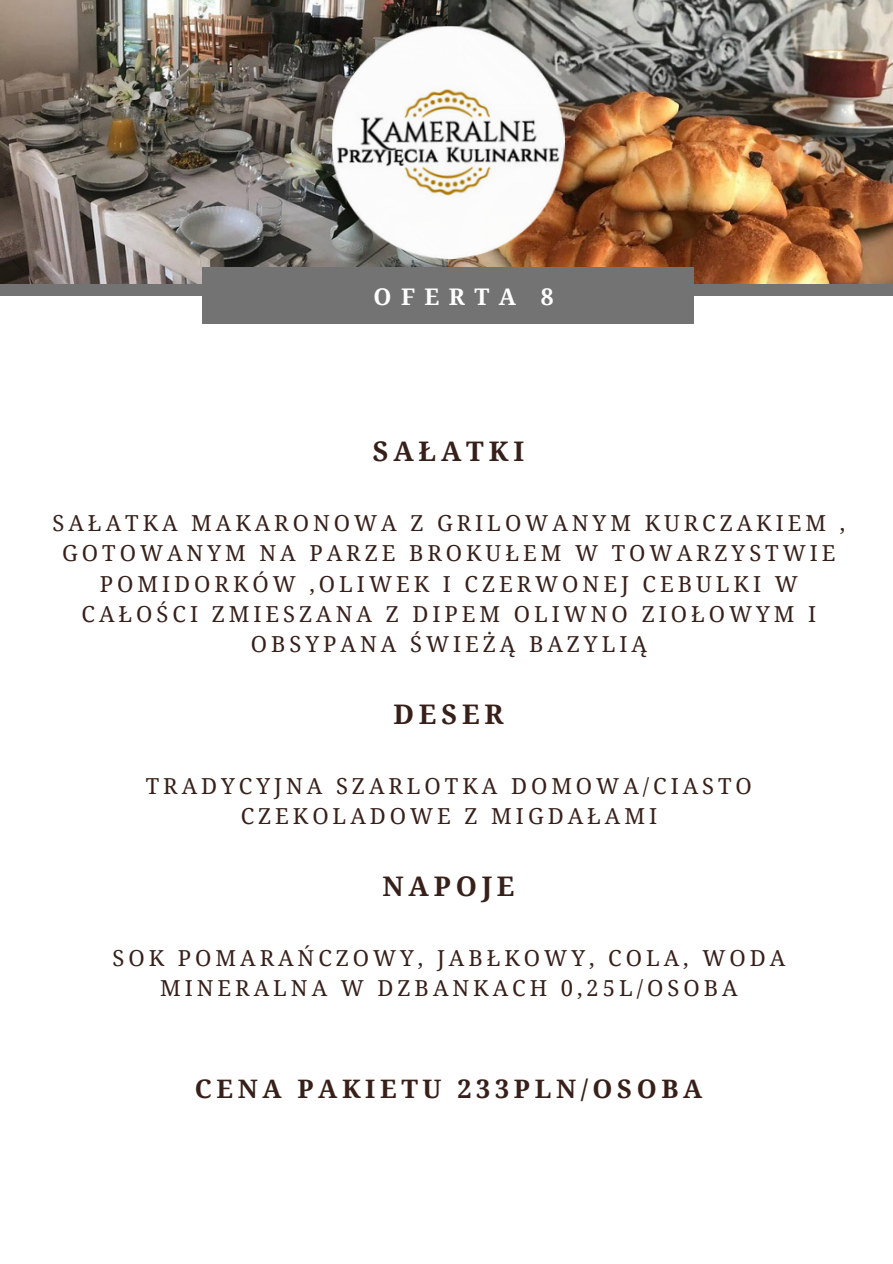
<style>
.page{position:relative;width:893px;height:1264px;background:#fff}
.page>*{position:absolute;margin:0;border:0;box-sizing:border-box;transform-origin:0 0}
.t1{font:700 27px "Noto Serif";letter-spacing:.18em;color:#372019}
.t2{font:700 25.5px "Noto Serif";letter-spacing:.18em;color:#372019}
.t3{font:700 22.95px "Noto Serif";letter-spacing:.41em;color:#fff}
.t4{font:22.05px/30.3px "Noto Serif";letter-spacing:.18em;color:#372019;text-align:center}
</style>
<div class="page">
<img style="left:0;top:0;width:448px;height:284px">
<img style="left:448px;top:0;width:444px;height:284px">
<div style="left:0;top:284px;width:892px;height:12px;background:#737373"></div>
<div style="left:202px;top:267px;width:492px;height:56px;background:#737373"></div>
<img style="left:329px;top:23px;width:238px;height:239px">
<p class="t3" style="left:373px;top:280px;width:181px">OFERTA 8</p>
<p class="t1" style="left:373px;top:432px;width:153px">SAŁATKI</p>
<p class="t4" style="left:52px;top:507px;width:794px">SAŁATKA MAKARONOWA Z GRILOWANYM KURCZAKIEM , GOTOWANYM NA PARZE BROKUŁEM W TOWARZYSTWIE POMIDORKÓW ,OLIWEK I CZERWONEJ CEBULKI W CAŁOŚCI ZMIESZANA Z DIPEM OLIWNO ZIOŁOWYM I OBSYPANA ŚWIEŻĄ BAZYLIĄ</p>
<p class="t1" style="left:393px;top:695px;width:112px">DESER</p>
<p class="t4" style="left:146px;top:770px;width:607px">TRADYCYJNA SZARLOTKA DOMOWA/CIASTO<br>CZEKOLADOWE Z MIGDAŁAMI</p>
<p class="t1" style="left:382px;top:867px;width:133px">NAPOJE</p>
<p class="t4" style="left:112px;top:942px;width:674px">SOK POMARAŃCZOWY, JABŁKOWY, COLA, WODA<br>MINERALNA W DZBANKACH 0,25L/OSOBA</p>
<p class="t2" style="left:195px;top:1070px;width:509px">CENA PAKIETU 233PLN/OSOBA</p>
</div>
